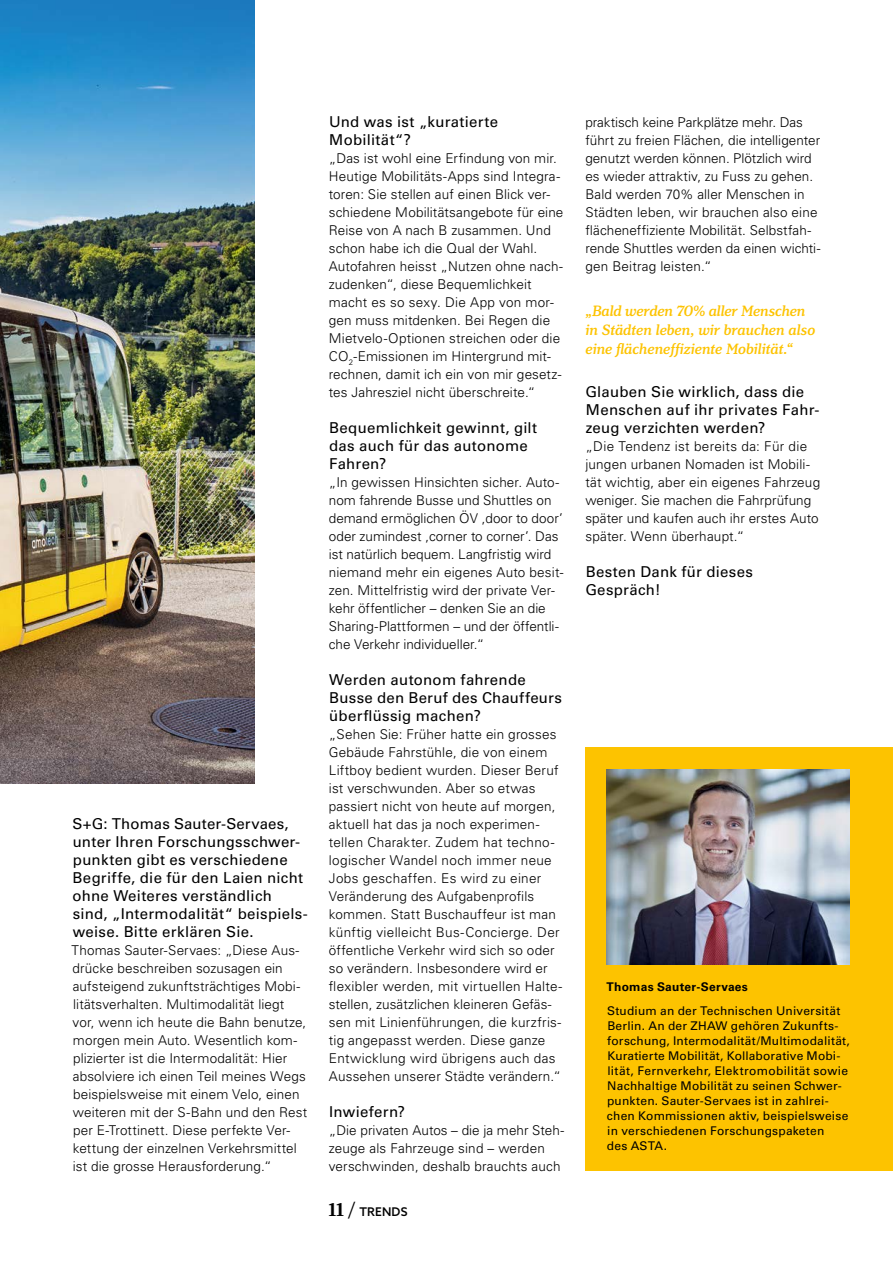
<style>
.page{position:relative;width:893px;height:1263px;background:#fff}
.page>*{position:absolute;margin:0;border:0;box-sizing:border-box;transform-origin:0 0}
.t1{font:italic 500 15.75px/18.9px "Henriette";color:#fdc300}
.t2{font:15px/18px "Univers LT Std";letter-spacing:.02em;color:#000}
.t3{font:300 13.5px/18px "Univers LT Std";letter-spacing:.01em;color:#000}
.t4{font:12px/15px "Univers LT Std";letter-spacing:.015em;color:#000}
.t5{font:700 12px "Univers LT Std";letter-spacing:.02em;color:#000}
.t6{font:500 12px "Azo Sans";letter-spacing:.015em;color:#000}
.s1{font-family:"Farnham Headline";font-size:19.5px}
</style>
<div class="page">
<div style="left:585px;top:748px;width:308px;height:423px;background:#fdc300"></div>
<img style="left:607px;top:769px;width:242px;height:195px">
<img style="left:0;top:0;width:254px;height:784px">
<p class="t2" style="left:72px;top:815px;width:236px">S+G: Thomas Sauter-Servaes, unter Ihren Forschungsschwer&shy;punkten gibt es verschiedene<br>Begriffe, die für den Laien nicht ohne Weiteres verständlich sind, „Intermodalität“ beispiels&shy;weise. Bitte erklären Sie.</p>
<p class="t3" style="left:71px;top:941px;width:237px">Thomas Sauter-Servaes: „Diese Aus&shy;drücke beschreiben sozusagen ein aufsteigend zukunftsträchtiges Mobi&shy;litätsverhalten. Multimodalität liegt vor, wenn ich heute die Bahn benutze, morgen mein Auto. Wesentlich kom&shy;plizierter ist die Intermodalität: Hier absolviere ich einen Teil meines Wegs beispielsweise mit einem Velo, einen weiteren mit der S-Bahn und den Rest per E-Trottinett. Diese perfekte Ver&shy;kettung der einzelnen Verkehrsmittel ist die grosse Herausforderung.“</p>
<p class="t2" style="left:329px;top:113px;width:170px">Und was ist „kuratierte<br>Mobilität“?</p>
<p class="t3" style="left:329px;top:149px;width:236px">„Das ist wohl eine Erfindung von mir.<br>Heutige Mobilitäts-Apps sind Integra&shy;toren: Sie stellen auf einen Blick ver&shy;schiedene Mobilitätsangebote für eine Reise von A nach B zusammen. Und schon habe ich die Qual der Wahl.<br>Autofahren heisst „Nutzen ohne nach&shy;zudenken“, diese Bequemlichkeit macht es so sexy. Die App von mor&shy;gen muss mitdenken. Bei Regen die Mietvelo-Optionen streichen oder die CO<sub>2</sub>-Emissionen im Hintergrund mit&shy;rechnen, damit ich ein von mir gesetz&shy;tes Jahresziel nicht überschreite.“</p>
<p class="t2" style="left:329px;top:419px;width:209px">Bequemlichkeit gewinnt, gilt das auch für das autonome<br>Fahren?</p>
<p class="t3" style="left:329px;top:473px;width:236px">„In gewissen Hinsichten sicher. Auto&shy;nom fahrende Busse und Shuttles on demand ermöglichen ÖV ‚door to door’ oder zumindest ‚corner to corner’. Das ist natürlich bequem. Langfristig wird niemand mehr ein eigenes Auto besit&shy;zen. Mittelfristig wird der private Ver&shy;kehr öffentlicher – denken Sie an die Sharing-Plattformen – und der öffentli&shy;che Verkehr individueller.“</p>
<p class="t2" style="left:329px;top:671px;width:234px">Werden autonom fahrende<br>Busse den Beruf des Chauffeurs überflüssig machen?</p>
<p class="t3" style="left:329px;top:725px;width:235px">„Sehen Sie: Früher hatte ein grosses Gebäude Fahrstühle, die von einem Liftboy bedient wurden. Dieser Beruf ist verschwunden. Aber so etwas passiert nicht von heute auf morgen, aktuell hat das ja noch experimen&shy;tellen Charakter. Zudem hat techno&shy;logischer Wandel noch immer neue Jobs geschaffen. Es wird zu einer Veränderung des Aufgabenprofils kommen. Statt Buschauffeur ist man künftig vielleicht Bus-Concierge. Der öffentliche Verkehr wird sich so oder so verändern. Insbesondere wird er flexibler werden, mit virtuellen Halte&shy;stellen, zusätzlichen kleineren Gefäs&shy;sen mit Linienführungen, die kurzfris&shy;tig angepasst werden. Diese ganze Entwicklung wird übrigens auch das Aussehen unserer Städte verändern.“</p>
<p class="t2" style="left:329px;top:1103px;width:77px">Inwiefern?</p>
<p class="t3" style="left:329px;top:1121px;width:237px">„Die privaten Autos – die ja mehr Steh&shy;zeuge als Fahrzeuge sind – werden verschwinden, deshalb brauchts auch</p>
<p class="t6" style="left:329px;top:1204px;width:80px"><span class="s1">11 /</span> TRENDS</p>
<p class="t3" style="left:585px;top:113px;width:236px">praktisch keine Parkplätze mehr. Das führt zu freien Flächen, die intelligenter genutzt werden können. Plötzlich wird es wieder attraktiv, zu Fuss zu gehen.<br>Bald werden 70% aller Menschen in Städten leben, wir brauchen also eine flächeneffiziente Mobilität. Selbstfah&shy;rende Shuttles werden da einen wichti&shy;gen Beitrag leisten.“</p>
<p class="t1" style="left:585px;top:302px;width:231px">„Bald werden 70% aller Menschen in Städten leben, wir brauchen also eine flächeneffiziente Mobilität.“</p>
<p class="t2" style="left:585px;top:383px;width:236px">Glauben Sie wirklich, dass die<br>Menschen auf ihr privates Fahr&shy;zeug verzichten werden?</p>
<p class="t3" style="left:585px;top:437px;width:236px">„Die Tendenz ist bereits da: Für die jungen urbanen Nomaden ist Mobili&shy;tät wichtig, aber ein eigenes Fahrzeug weniger. Sie machen die Fahrprüfung später und kaufen auch ihr erstes Auto später. Wenn überhaupt.“</p>
<p class="t2" style="left:585px;top:563px;width:169px">Besten Dank für dieses<br>Gespräch!</p>
<p class="t5" style="left:607px;top:980px;width:143px">Thomas Sauter-Servaes</p>
<p class="t4" style="left:607px;top:1003px;width:245px">Studium an der Technischen Universität Berlin. An der ZHAW gehören Zukunfts&shy;forschung, Intermodalität/Multimodalität, Kuratierte Mobilität, Kollaborative Mobi&shy;lität, Fernverkehr, Elektromobilität sowie Nachhaltige Mobilität zu seinen Schwer&shy;punkten. Sauter-Servaes ist in zahlrei&shy;chen Kommissionen aktiv, beispielsweise in verschiedenen Forschungspaketen<br>des ASTA.</p>
</div>
